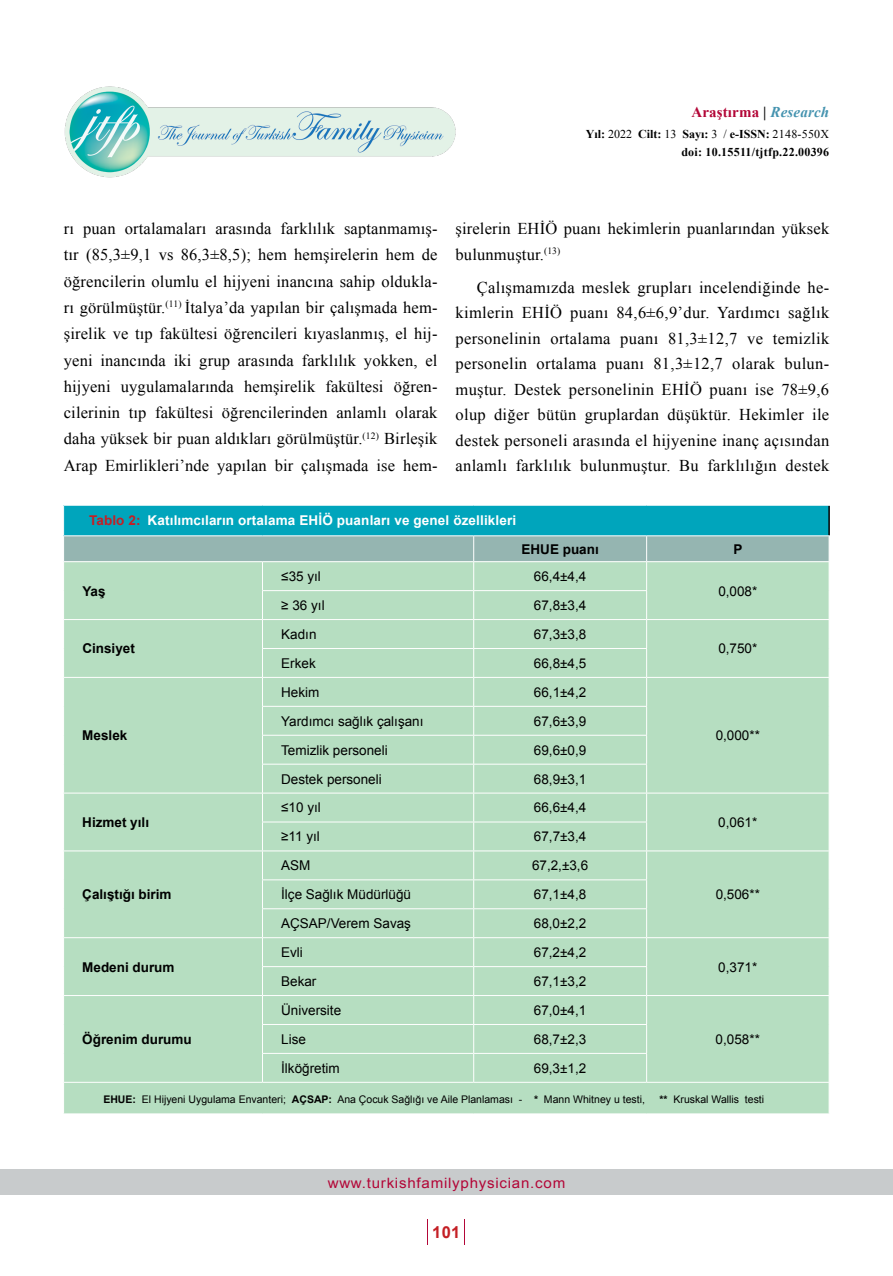
<style>
.page{position:relative;width:893px;height:1276px;background:#fff}
.page>*{position:absolute;margin:0;border:0;box-sizing:border-box;transform-origin:0 0}
.t1{font:16.5px/26.2px "Times New Roman";letter-spacing:.01em;color:#000;text-align:justify}
.t2{font:700 16.5px "Arial";color:#c41f25}
.t3{font:700 15px "Times New Roman";letter-spacing:.01em;color:#b30738}
.t4{font:14.25px "Arial";letter-spacing:.05em;color:#b30738;scale:1.06 1}
.t5{font:13.5px "Arial";color:#000}
.t6{font:700 13.5px "Arial";color:#000}
.t7{font:700 13.5px "Arial";letter-spacing:.01em;color:#fff}
.t8{font:700 12px/18px "Times New Roman";letter-spacing:.02em;color:#000;text-align:right}
.t9{font:10.5px "Arial";color:#000}
.s1{color:#000}
.s2{font-style:italic;color:#4593af}
.s3{font-weight:400}
.s4{color:#c41f25}
.s5{font-weight:700}
</style>
<div class="page">
<img style="left:64px;top:86px;width:392px;height:92px">
<div style="left:0;top:1169px;width:893px;height:26px;background:#c8cbcc"></div>
<svg style="left:427px;top:1219px;width:1px;height:26px"></svg>
<svg style="left:464px;top:1219px;width:1px;height:26px"></svg>
<div style="left:64px;top:505px;width:765px;height:31px;background:#00a5bc"></div>
<div style="left:64px;top:1083px;width:765px;height:30px;background:#b6dec1"></div>
<hr style="left:828px;top:505px;width:2px;height:30px;background:#000">
<hr style="left:63px;top:505px;width:199px;height:1px;background:#fff">
<hr style="left:262px;top:505px;width:212px;height:1px;background:#fff">
<hr style="left:474px;top:505px;width:173px;height:1px;background:#fff">
<hr style="left:647px;top:505px;width:183px;height:1px;background:#fff">
<hr style="left:63px;top:535px;width:199px;height:1px;background:#fff">
<hr style="left:262px;top:535px;width:212px;height:1px;background:#fff">
<hr style="left:474px;top:535px;width:173px;height:1px;background:#fff">
<hr style="left:647px;top:535px;width:182px;height:1px;background:#fff">
<svg style="left:64px;top:536px;width:765px;height:546px;background:#b6ddc2"></svg>
<p class="t3" style="left:691px;top:101px;width:139px">Araştırma <span class="s1">|</span> <span class="s2">Research</span></p>
<p class="t8" style="left:586px;top:124px;width:245px">Yıl: <span class="s3">2022</span> Cilt: <span class="s3">13</span> Sayı: <span class="s3">3 /</span> e-ISSN: <span class="s3">2148-550X </span>doi: 10.15511/tjtfp.22.00396</p>
<p class="t1" style="left:64px;top:215px;width:375px">rı puan ortalamaları arasında farklılık saptanmamış&shy;tır (85,3±9,1 vs 86,3±8,5); hem hemşirelerin hem de öğrencilerin olumlu el hijyeni inancına sahip oldukla&shy;rı görülmüştür.<sup>(11)</sup> İtalya’da yapılan bir çalışmada hem&shy;şirelik ve tıp fakültesi öğrencileri kıyaslanmış, el hij&shy;yeni inancında iki grup arasında farklılık yokken, el hijyeni uygulamalarında hemşirelik fakültesi öğren&shy;cilerinin tıp fakültesi öğrencilerinden anlamlı olarak daha yüksek bir puan aldıkları görülmüştür.<sup>(12)</sup> Birleşik Arap Emirlikleri’nde yapılan bir çalışmada ise hem-</p>
<p class="t1" style="left:455px;top:216px;width:375px;line-height:25.5px">şirelerin EHİÖ puanı hekimlerin puanlarından yüksek bulunmuştur.<sup>(13)</sup></p>
<p class="t1" style="left:455px;top:274px;width:375px;line-height:25.5px;text-indent:21px">Çalışmamızda meslek grupları incelendiğinde he&shy;kimlerin EHİÖ puanı 84,6±6,9’dur. Yardımcı sağlık personelinin ortalama puanı 81,3±12,7 ve temizlik personelin ortalama puanı 81,3±12,7 olarak bulun&shy;muştur. Destek personelinin EHİÖ puanı ise 78±9,6 olup diğer bütün gruplardan düşüktür. Hekimler ile destek personeli arasında el hijyenine inanç açısından anlamlı farklılık bulunmuştur. Bu farklılığın destek</p>
<p class="t7" style="left:89px;top:512px;width:429px"><span class="s4">Tablo 2:</span> Katılımcıların ortalama EHİÖ puanları ve genel özellikleri</p>
<p class="t6" style="left:522px;top:540px;width:79px">EHUE puanı</p>
<p class="t6" style="left:733px;top:540px;width:11px">P</p>
<p class="t6" style="left:82px;top:582px;width:25px">Yaş</p>
<p class="t5" style="left:281px;top:567px;width:41px">≤35 yıl</p>
<p class="t5" style="left:534px;top:567px;width:54px">66,4±4,4</p>
<p class="t5" style="left:718px;top:582px;width:41px">0,008*</p>
<p class="t5" style="left:281px;top:596px;width:45px">≥ 36 yıl</p>
<p class="t5" style="left:534px;top:596px;width:54px">67,8±3,4</p>
<p class="t5" style="left:281px;top:625px;width:37px">Kadın</p>
<p class="t5" style="left:534px;top:625px;width:54px">67,3±3,8</p>
<p class="t6" style="left:82px;top:640px;width:54px">Cinsiyet</p>
<p class="t5" style="left:281px;top:654px;width:36px">Erkek</p>
<p class="t5" style="left:534px;top:654px;width:54px">66,8±4,5</p>
<p class="t5" style="left:718px;top:640px;width:41px">0,750*</p>
<p class="t5" style="left:281px;top:683px;width:40px">Hekim</p>
<p class="t5" style="left:534px;top:683px;width:54px">66,1±4,2</p>
<p class="t6" style="left:82px;top:726px;width:47px">Meslek</p>
<p class="t5" style="left:281px;top:712px;width:144px">Yardımcı sağlık çalışanı</p>
<p class="t5" style="left:534px;top:712px;width:54px">67,6±3,9</p>
<p class="t5" style="left:281px;top:741px;width:108px">Temizlik personeli</p>
<p class="t5" style="left:534px;top:741px;width:54px">69,6±0,9</p>
<p class="t5" style="left:281px;top:770px;width:102px">Destek personeli</p>
<p class="t5" style="left:534px;top:770px;width:54px">68,9±3,1</p>
<p class="t5" style="left:716px;top:726px;width:46px">0,000**</p>
<p class="t6" style="left:82px;top:813px;width:68px">Hizmet yılı</p>
<p class="t5" style="left:281px;top:799px;width:41px">≤10 yıl</p>
<p class="t5" style="left:534px;top:799px;width:54px">66,6±4,4</p>
<p class="t5" style="left:281px;top:828px;width:40px">≥11 yıl</p>
<p class="t5" style="left:534px;top:828px;width:54px">67,7±3,4</p>
<p class="t5" style="left:718px;top:813px;width:41px">0,061*</p>
<p class="t6" style="left:82px;top:885px;width:91px">Çalıştığı birim</p>
<p class="t5" style="left:281px;top:856px;width:31px">ASM</p>
<p class="t5" style="left:532px;top:856px;width:58px">67,2,±3,6</p>
<p class="t5" style="left:281px;top:885px;width:131px">İlçe Sağlık Müdürlüğü</p>
<p class="t5" style="left:534px;top:885px;width:54px">67,1±4,8</p>
<p class="t5" style="left:716px;top:885px;width:46px">0,506**</p>
<p class="t5" style="left:281px;top:914px;width:131px">AÇSAP/Verem Savaş</p>
<p class="t5" style="left:534px;top:914px;width:54px">68,0±2,2</p>
<p class="t5" style="left:281px;top:943px;width:23px">Evli</p>
<p class="t5" style="left:534px;top:943px;width:54px">67,2±4,2</p>
<p class="t6" style="left:82px;top:958px;width:94px">Medeni durum</p>
<p class="t5" style="left:718px;top:958px;width:41px">0,371*</p>
<p class="t5" style="left:281px;top:972px;width:37px">Bekar</p>
<p class="t5" style="left:534px;top:972px;width:54px">67,1±3,2</p>
<p class="t5" style="left:281px;top:1001px;width:62px">Üniversite</p>
<p class="t5" style="left:534px;top:1001px;width:54px">67,0±4,1</p>
<p class="t5" style="left:281px;top:1030px;width:26px">Lise</p>
<p class="t5" style="left:534px;top:1030px;width:54px">68,7±2,3</p>
<p class="t5" style="left:716px;top:1030px;width:46px">0,058**</p>
<p class="t5" style="left:281px;top:1059px;width:60px">İlköğretim</p>
<p class="t5" style="left:534px;top:1059px;width:54px">69,3±1,2</p>
<p class="t9" style="left:103px;top:1092px;width:543px"><span class="s5">EHUE:</span> El Hijyeni Uygulama Envanteri; <span class="s5">AÇSAP:</span> Ana Çocuk Sağlığı ve Aile Planlaması - <span class="s5">*</span> Mann Whitney u testi,</p>
<p class="t9" style="left:659px;top:1092px;width:106px"><span class="s5">**</span> Kruskal Wallis testi</p>
<p class="t6" style="left:82px;top:1030px;width:111px">Öğrenim durumu</p>
<p class="t4" style="left:328px;top:1173px;width:226px">www.turkishfamilyphysician.com</p>
<p class="t2" style="left:432px;top:1221px;width:30px">101</p>
</div>
